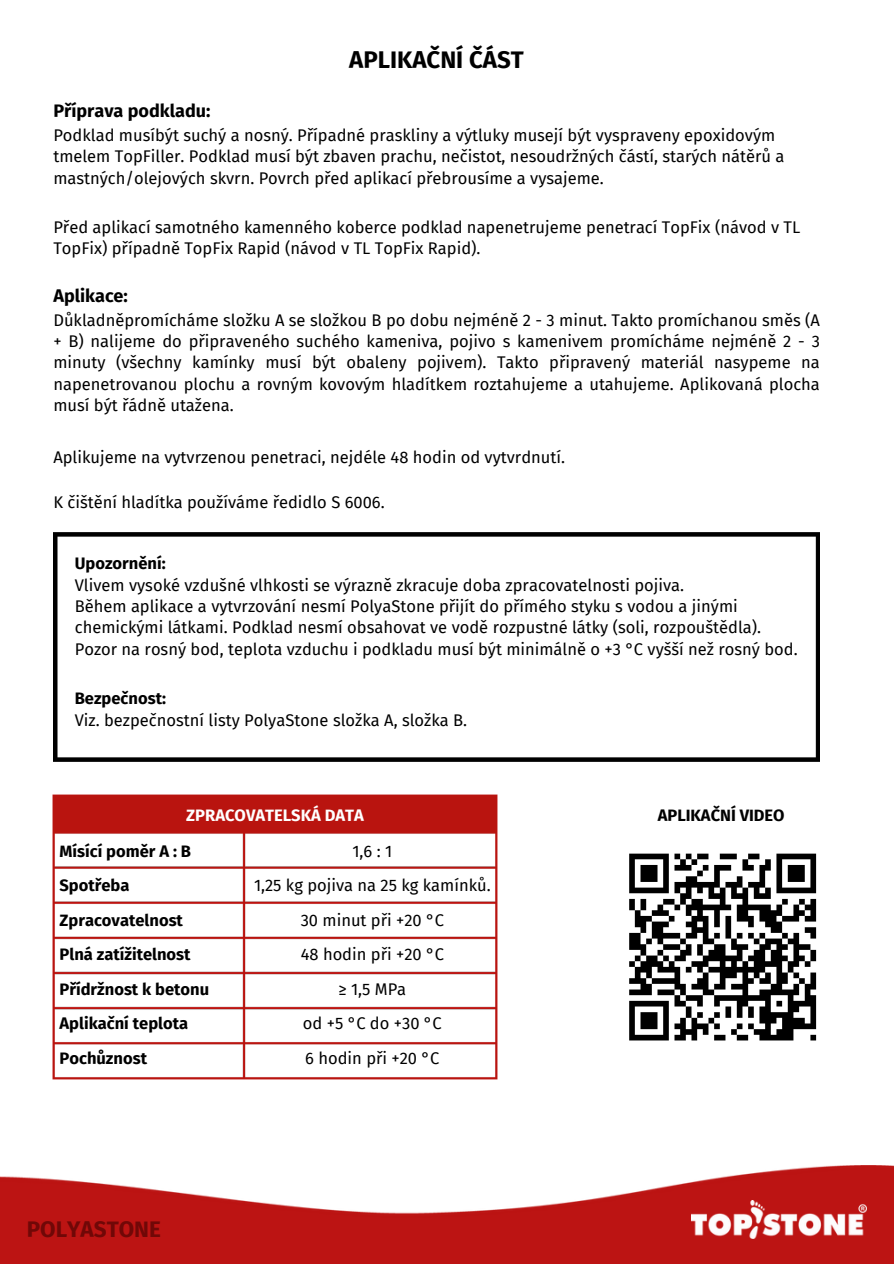
<style>
.page{position:relative;width:894px;height:1264px;background:#fff}
.page>*{position:absolute;margin:0;border:0;box-sizing:border-box;transform-origin:0 0}
.t1{font:700 24px "Fira Sans";color:#000}
.t2{font:700 22.5px "Fira Sans";color:#700807}
.t3{font:700 18px "Fira Sans";color:#000}
.t4{font:16.5px/21.5px "Fira Sans";color:#000}
.t5{font:700 16.5px/34.3px "Fira Sans";color:#000}
.t6{font:700 16.5px "Fira Sans";color:#fff}
</style>
<div class="page">
<img style="left:0;top:1165px;width:892px;height:98px">
<img style="left:691px;top:1200px;width:175px;height:38px">
<img style="left:53px;top:532px;width:766px;height:229px">
<img style="left:52px;top:794px;width:446px;height:286px">
<svg style="left:629px;top:853px;width:188px;height:188px"></svg>
<h1 class="t1" style="left:349px;top:45px;width:176px">APLIKAČNÍ ČÁST</h1>
<p class="t3" style="left:53px;top:101px;width:158px">Příprava podkladu:</p>
<p class="t4" style="left:53px;top:125px;width:732px">Podklad musíbýt suchý a nosný. Případné praskliny a výtluky musejí být vyspraveny epoxidovým tmelem TopFiller. Podklad musí být zbaven prachu, nečistot, nesoudržných částí, starých nátěrů a mastných/olejových skvrn. Povrch před aplikací přebrousíme a vysajeme.</p>
<p class="t4" style="left:53px;top:216px;width:748px">Před aplikací samotného kamenného koberce podklad napenetrujeme penetrací TopFix (návod v TL<br>TopFix) případně TopFix Rapid (návod v TL TopFix Rapid).</p>
<p class="t3" style="left:53px;top:285px;width:76px">Aplikace:</p>
<p class="t4" style="left:53px;top:309px;width:767px;text-align:justify">Důkladněpromícháme složku A se složkou B po dobu nejméně 2 - 3 minut. Takto promíchanou směs (A + B) nalijeme do připraveného suchého kameniva, pojivo s kamenivem promícháme nejméně 2 - 3 minuty (všechny kamínky musí být obaleny pojivem). Takto připravený materiál nasypeme na napenetrovanou plochu a rovným kovovým hladítkem roztahujeme a utahujeme. Aplikovaná plocha musí být řádně utažena.</p>
<p class="t4" style="left:53px;top:446px;width:513px">Aplikujeme na vytvrzenou penetraci, nejdéle 48 hodin od vytvrdnutí.</p>
<p class="t4" style="left:53px;top:491px;width:333px">K čištění hladítka používáme ředidlo S 6006.</p>
<p class="t5" style="left:75px;top:546px;width:92px">Upozornění:</p>
<p class="t4" style="left:75px;top:574px;width:724px">Vlivem vysoké vzdušné vlhkosti se výrazně zkracuje doba zpracovatelnosti pojiva.<br>Během aplikace a vytvrzování nesmí PolyaStone přijít do přímého styku s vodou a jinými chemickými látkami. Podklad nesmí obsahovat ve vodě rozpustné látky (soli, rozpouštědla).<br>Pozor na rosný bod, teplota vzduchu i podkladu musí být minimálně o +3 °C vyšší než rosný bod.</p>
<p class="t5" style="left:75px;top:681px;width:93px">Bezpečnost:</p>
<p class="t4" style="left:75px;top:709px;width:394px">Viz. bezpečnostní listy PolyaStone složka A, složka B.</p>
<p class="t6" style="left:186px;top:805px;width:179px">ZPRACOVATELSKÁ DATA</p>
<p class="t5" style="left:60px;top:834px;width:151px">Mísící poměr A : B<br>Spotřeba<br>Zpracovatelnost<br>Plná zatížitelnost<br>Přídržnost k betonu<br>Aplikační teplota<br>Pochůznost</p>
<p class="t4" style="left:254px;top:834px;width:238px;line-height:34.3px;text-align:center">1,6 : 1<br>1,25 kg pojiva na 25 kg kamínků.<br>30 minut při +20 °C<br>48 hodin při +20 °C<br>≥ 1,5 MPa<br>od +5 °C do +30 °C<br>6 hodin při +20 °C</p>
<h2 class="t2" style="left:27px;top:1215px;width:136px">POLYASTONE</h2>
<p class="t5" style="left:657px;top:798px;width:128px">APLIKAČNÍ VIDEO</p>
</div>
